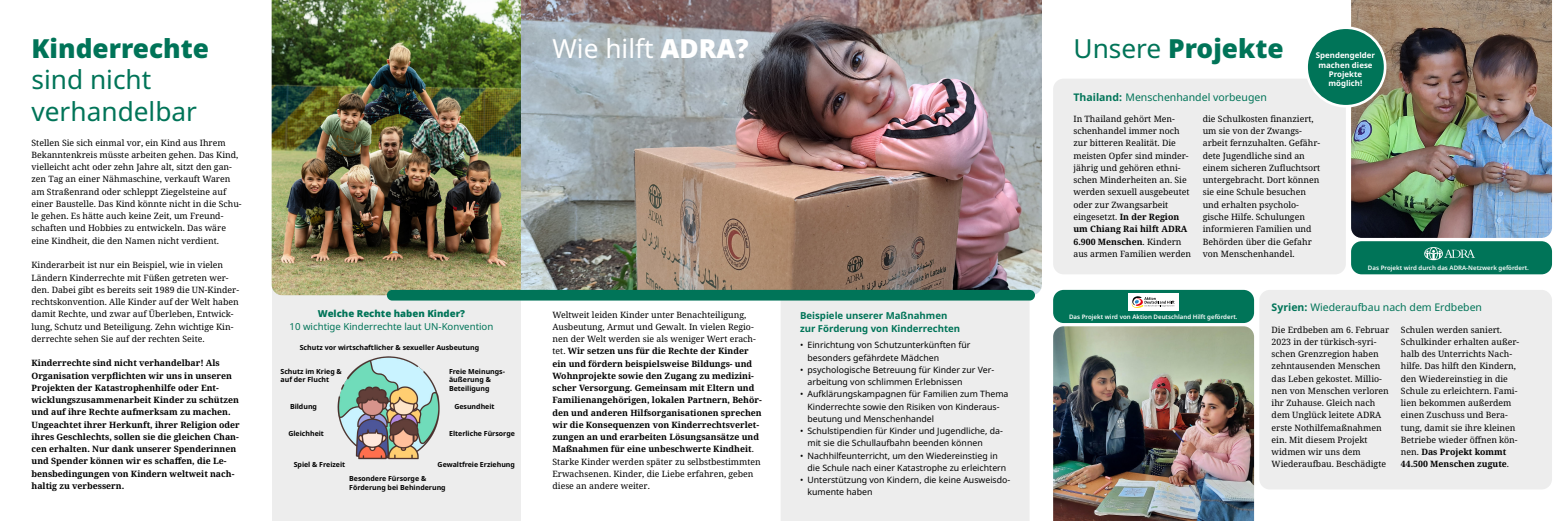
<style>
.page{position:relative;width:1558px;height:521px;background:#fff}
.page>*{position:absolute;margin:0;border:0;box-sizing:border-box;transform-origin:0 0}
.t1{font:900 26.25px "Noto Sans";color:#007458}
.t2{font:26.25px/31.5px "Noto Sans";color:#007458}
.t3{font:26.25px "Noto Sans";color:#fff}
.t4{font:10.5px "Noto Sans";color:#007458}
.t5{font:700 9.62px/13.1px "Noto Sans";color:#007458}
.t6{font:9.62px "Noto Sans";color:#007458}
.t7{font:900 9.62px "Noto Sans";color:#007458}
.t8{font:8.75px/12.2px "Noto Serif";color:#000}
.t9{font:700 8.75px/12.2px "Noto Serif";color:#000}
.t10{font:8.75px/12.2px "Noto Sans";color:#000}
.t11{font:700 7.88px/9.5px "Noto Sans";color:#fff;text-align:center}
.t12{font:700 7px/8.4px "Noto Sans";color:#000}
.t13{font:600 6.12px "Noto Sans";color:#fff}
.s1{font-weight:400}
.s2{font-weight:900}
.s3{font-weight:700}
</style>
<div class="page">
<img style="left:1351px;top:0;width:201px;height:238px">
<div style="left:1259px;top:290px;width:293px;height:199px;background:#ededed;border-radius:10px"></div>
<div style="left:1053px;top:79px;width:293px;height:195px;background:#ededed;border-radius:10px"></div>
<div style="left:780px;top:300px;width:249px;height:221px;background:#ededed"></div>
<div style="left:272px;top:285px;width:248px;height:236px;background:#ededed"></div>
<img style="left:272px;top:0;width:770px;height:295px">
<img style="left:1053px;top:326px;width:201px;height:195px">
<div style="left:1351px;top:241px;width:201px;height:33px;background:#007458;border-radius:10px"></div>
<div style="left:387px;top:290px;width:648px;height:10px;background:#007458;border-radius:5px"></div>
<div style="left:1053px;top:290px;width:201px;height:33px;background:#007458;border-radius:10px"></div>
<div style="left:1306px;top:28px;width:79px;height:78px;background:#007458;border-radius:50%"></div>
<div style="left:1305px;top:26px;width:81px;height:82px;border:3px solid #fff;border-radius:50%"></div>
<div style="left:1128px;top:293px;width:51px;height:18px;background:#fff"></div>
<svg style="left:1132px;top:296px;width:42px;height:12px"></svg>
<img style="left:337px;top:356px;width:103px;height:104px">
<svg style="left:1424px;top:247px;width:51px;height:13px"></svg>
<h1 class="t1" style="left:32px;top:33px;width:179px">Kinderrechte</h1>
<h1 class="t1" style="left:1073px;top:33px;width:212px"><span class="s1">Unsere</span> Projekte</h1>
<h1 class="t2" style="left:32px;top:65px;width:167px">sind nicht verhandelbar</h1>
<h1 class="t3" style="left:552px;top:33px;width:198px">Wie hilft <span class="s2">ADRA?</span></h1>
<p class="t11" style="left:1316px;top:51px;width:61px">Spendengelder machen diese<br>Projekte möglich!</p>
<p class="t4" style="left:1073px;top:91px;width:195px"><span class="s3">Thailand:</span> Menschenhandel vorbeugen</p>
<p class="t8" style="left:1073px;top:113px;width:119px">In Thailand gehört Men&shy;schenhandel immer noch zur bitteren Realität. Die meisten Opfer sind minder&shy;jährig und gehören ethni&shy;schen Minderheiten an. Sie werden sexuell ausgebeutet oder zur Zwangsarbeit eingesetzt. <span class="s3">In der Region um Chiang Rai hilft ADRA<br>6.900 Menschen</span>. Kindern aus armen Familien werden</p>
<p class="t8" style="left:1202px;top:113px;width:119px">die Schulkosten finanziert, um sie von der Zwangs&shy;arbeit fernzuhalten. Gefähr&shy;dete Jugendliche sind an einem sicheren Zufluchtsort untergebracht. Dort können sie eine Schule besuchen und erhalten psycholo&shy;gische Hilfe. Schulungen informieren Familien und<br>Behörden über die Gefahr von Menschenhandel.</p>
<p class="t8" style="left:32px;top:137px;width:212px">Stellen Sie sich einmal vor, ein Kind aus Ihrem Bekanntenkreis müsste arbeiten gehen. Das Kind, vielleicht acht oder zehn Jahre alt, sitzt den gan&shy;zen Tag an einer Nähmaschine, verkauft Waren am Straßenrand oder schleppt Ziegelsteine auf einer Baustelle. Das Kind könnte nicht in die Schu&shy;le gehen. Es hätte auch keine Zeit, um Freund&shy;schaften und Hobbies zu entwickeln. Das wäre eine Kindheit, die den Namen nicht verdient.</p>
<p class="t8" style="left:32px;top:259px;width:209px">Kinderarbeit ist nur ein Beispiel, wie in vielen Ländern Kinderrechte mit Füßen getreten wer&shy;den. Dabei gibt es bereits seit 1989 die UN-Kinder&shy;rechtskonvention. Alle Kinder auf der Welt haben damit Rechte, und zwar auf Überleben, Entwick&shy;lung, Schutz und Beteiligung. Zehn wichtige Kin&shy;derrechte sehen Sie auf der rechten Seite.</p>
<p class="t9" style="left:32px;top:357px;width:210px">Kinderrechte sind nicht verhandelbar! Als Organisation verpflichten wir uns in unseren Projekten der Katastrophenhilfe oder Ent&shy;wicklungszusammenarbeit Kinder zu schützen und auf ihre Rechte aufmerksam zu machen.<br>Ungeachtet ihrer Herkunft, ihrer Religion oder ihres Geschlechts, sollen sie die gleichen Chan&shy;cen erhalten. Nur dank unserer Spenderinnen und Spender können wir es schaffen, die Le&shy;bensbedingungen von Kindern weltweit nach&shy;haltig zu verbessern.</p>
<p class="t13" style="left:1368px;top:264px;width:162px">Das Projekt wird durch das ADRA-Netzwerk gefördert.</p>
<p class="t4" style="left:1271px;top:302px;width:212px"><span class="s3">Syrien:</span> Wiederaufbau nach dem Erdbeben</p>
<p class="t7" style="left:318px;top:308px;width:149px">Welche Rechte haben Kinder?</p>
<p class="t6" style="left:289px;top:321px;width:205px">10 wichtige Kinderrechte laut UN-Konvention</p>
<p class="t12" style="left:300px;top:343px;width:181px">Schutz vor wirtschaftlicher &amp; sexueller Ausbeutung</p>
<p class="t9" style="left:552px;top:309px;width:211px"><span class="s1">Weltweit leiden Kinder unter Benachteiligung, Ausbeutung, Armut und Gewalt. In vielen Regio&shy;nen der Welt werden sie als weniger Wert erach&shy;tet.</span> Wir setzen uns für die Rechte der Kinder ein und fördern beispielsweise Bildungs- und Wohnprojekte sowie den Zugang zu medizini&shy;scher Versorgung. Gemeinsam mit Eltern und Familienangehörigen, lokalen Partnern, Behör&shy;den und anderen Hilfsorganisationen sprechen wir die Konsequenzen von Kinderrechtsverlet&shy;zungen an und erarbeiten Lösungsansätze und Maßnahmen für eine unbeschwerte Kindheit<span class="s1">.<br>Starke Kinder werden später zu selbstbestimmten Erwachsenen. Kinder, die Liebe erfahren, geben diese an andere weiter.</span></p>
<p class="t5" style="left:800px;top:309px;width:162px">Beispiele unserer Maßnahmen zur Förderung von Kinderrechten</p>
<p class="t13" style="left:1069px;top:313px;width:170px">Das Projekt wird von Aktion Deutschland Hilft gefördert.</p>
<p class="t8" style="left:1271px;top:324px;width:119px">Die Erdbeben am 6. Februar<br>2023 in der türkisch-syri&shy;schen Grenzregion haben zehntausenden Menschen das Leben gekostet. Millio&shy;nen von Menschen verloren ihr Zuhause. Gleich nach dem Unglück leitete ADRA erste Nothilfemaßnahmen ein. Mit diesem Projekt widmen wir uns dem<br>Wiederaufbau. Beschädigte</p>
<p class="t8" style="left:1401px;top:324px;width:120px">Schulen werden saniert.<br>Schulkinder erhalten außer&shy;halb des Unterrichts Nach&shy;hilfe. Das hilft den Kindern, den Wiedereinstieg in die<br>Schule zu erleichtern. Fami&shy;lien bekommen außerdem einen Zuschuss und Bera&shy;tung, damit sie ihre kleinen<br>Betriebe wieder öffnen kön&shy;nen. <span class="s3">Das Projekt kommt<br>44.500 Menschen zugute</span>.</p>
<p class="t10" style="left:807px;top:339px;width:164px;text-indent:-7px">• Einrichtung von Schutzunterkünften für besonders gefährdete Mädchen</p>
<p class="t10" style="left:807px;top:364px;width:188px;text-indent:-7px">• psychologische Betreuung für Kinder zur Ver&shy;arbeitung von schlimmen Erlebnissen</p>
<p class="t10" style="left:807px;top:388px;width:202px;text-indent:-7px">• Aufklärungskampagnen für Familien zum Thema<br>Kinderrechte sowie den Risiken von Kinderaus&shy;beutung und Menschenhandel</p>
<p class="t10" style="left:807px;top:425px;width:197px;text-indent:-7px">• Schulstipendien für Kinder und Jugendliche, da&shy;mit sie die Schullaufbahn beenden können</p>
<p class="t10" style="left:807px;top:449px;width:200px;text-indent:-7px">• Nachhilfeunterricht, um den Wiedereinstieg in die Schule nach einer Katastrophe zu erleichtern</p>
<p class="t10" style="left:807px;top:474px;width:204px;text-indent:-7px">• Unterstützung von Kindern, die keine Ausweisdo&shy;kumente haben</p>
<p class="t12" style="left:449px;top:367px;width:57px">Freie Meinungs&shy;äußerung &amp;<br>Beteiligung</p>
<p class="t12" style="left:280px;top:367px;width:63px">Schutz im Krieg &amp; auf der Flucht</p>
<p class="t12" style="left:290px;top:402px;width:29px">Bildung</p>
<p class="t12" style="left:454px;top:402px;width:42px">Gesundheit</p>
<p class="t12" style="left:288px;top:430px;width:37px">Gleichheit</p>
<p class="t12" style="left:449px;top:430px;width:67px">Elterliche Fürsorge</p>
<p class="t12" style="left:438px;top:460px;width:79px">Gewaltfreie Erziehung</p>
<p class="t12" style="left:349px;top:474px;width:98px">Besondere Fürsorge &amp;<br>Förderung bei Behinderung</p>
<p class="t12" style="left:294px;top:460px;width:53px">Spiel &amp; Freizeit</p>
</div>
